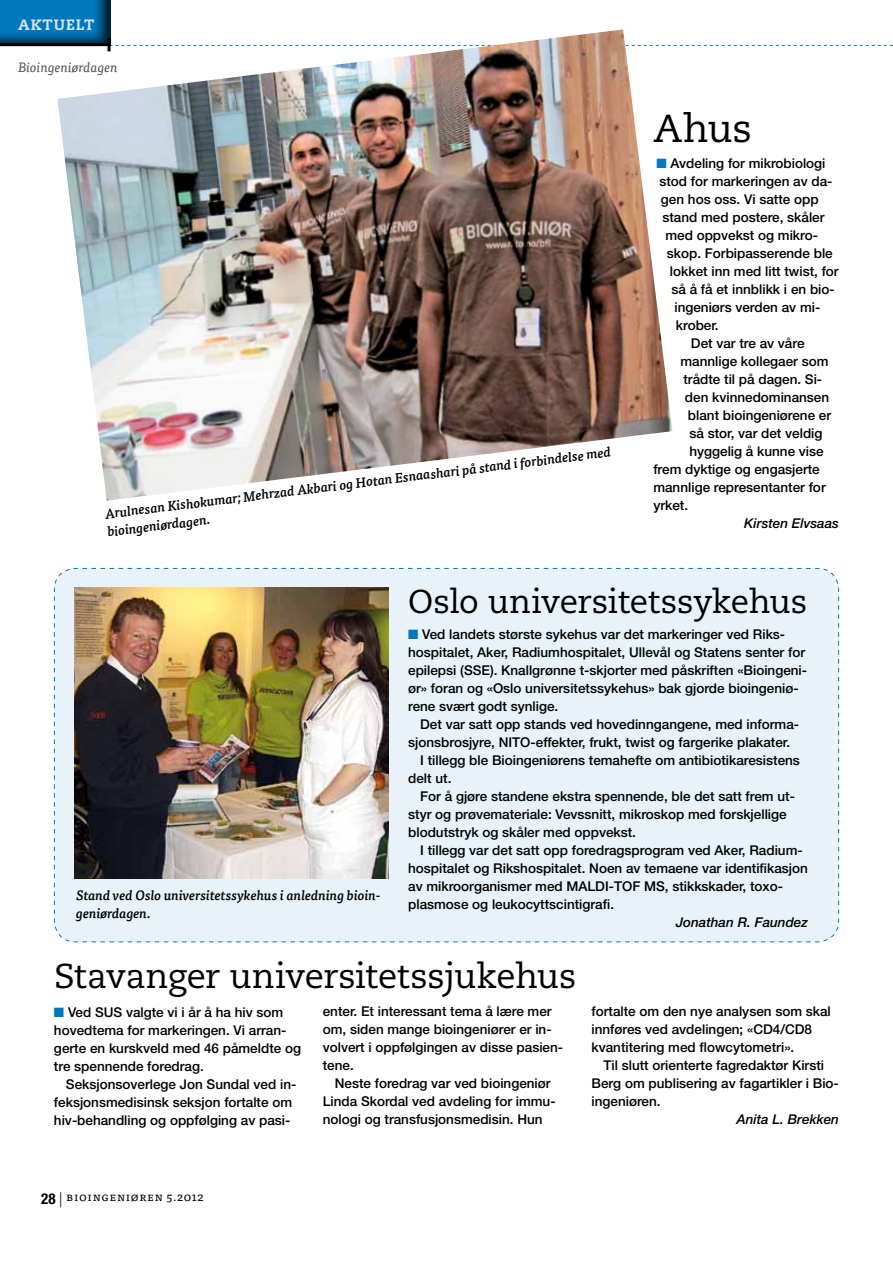
<style>
.page{position:relative;width:893px;height:1263px;background:#fff}
.page>*{position:absolute;margin:0;border:0;box-sizing:border-box;transform-origin:0 0}
.t1{font:39px "Caecilia LT Std";color:#000}
.t2{font:34.5px "Caecilia LT Std";letter-spacing:-.01em;color:#000}
.t3{font:33px "Caecilia LT Std";letter-spacing:-.01em;color:#000}
.t4{font:800 15px "Caecilia LT Std";color:#d3e5ef}
.t5{font:500 13.5px/18px "Helvetica Neue LT Pro";color:#000}
.t6{font:italic 500 13.5px/18px "Tisa Pro";color:#000}
.t7{font:italic 500 13.5px "Helvetica Neue LT Pro";color:#000}
.t8{font:italic 13.5px "Tisa Pro";color:#504f54}
.t9{font:12px "Tisa Pro";color:#000}
.s1{color:#0078be}
.s2{font-family:"Helvetica Neue LT Pro";font-weight:700;font-stretch:condensed;font-size:15px}
.s3{font-family:"Helvetica Neue LT Pro";font-weight:300;font-size:15px}
</style>
<div class="page">
<div style="left:54px;top:568px;width:785px;height:375px;background:#e9f2f8"></div>
<div style="left:0;top:0;width:113px;height:46px;background:#000;opacity:.75"></div>
<hr style="left:0;top:43px;width:109px;height:3px;background:#000">
<svg style="left:673px;top:44px;width:220px;height:2px"></svg>
<img style="left:75px;top:587px;width:313px;height:291px">
<img style="left:57px;top:29px;width:615px;height:472px">
<p class="t4" style="left:18px;top:15px;width:78px">Aktuelt</p>
<p class="t8" style="left:18px;top:57px;width:101px">Bioingeniørdagen</p>
<p class="t6" style="left:104px;top:504px;width:511px;rotate:-7deg">Arulnesan Kishokumar; Mehrzad Akbari og Hotan Esnaashari på stand i forbindelse med bioingeniørdagen.</p>
<h1 class="t1" style="left:653px;top:105px;width:100px">Ahus</h1>
<p class="t5" style="left:656px;top:154px;width:171px"><span class="s1">■</span> Avdeling for mikrobiologi</p>
<p class="t5" style="left:659px;top:172px;width:175px">stod for markeringen av da-</p>
<p class="t5" style="left:661px;top:190px;width:159px">gen hos oss. Vi satte opp</p>
<p class="t5" style="left:662px;top:208px;width:164px">stand med postere, skåler</p>
<p class="t5" style="left:665px;top:226px;width:154px">med oppvekst og mikro-</p>
<p class="t5" style="left:667px;top:244px;width:167px">skop. Forbipasserende ble</p>
<p class="t5" style="left:670px;top:262px;width:170px">lokket inn med litt twist, for</p>
<p class="t5" style="left:671px;top:280px;width:165px">så å få et innblikk i en bio-</p>
<p class="t5" style="left:674px;top:298px;width:147px">ingeniørs verden av mi-</p>
<p class="t5" style="left:676px;top:316px;width:44px">krober.</p>
<p class="t5" style="left:691px;top:334px;width:115px">Det var tre av våre</p>
<p class="t5" style="left:680px;top:352px;width:150px">mannlige kollegaer som</p>
<p class="t5" style="left:683px;top:370px;width:140px">trådte til på dagen. Si-</p>
<p class="t5" style="left:685px;top:388px;width:146px">den kvinnedominansen</p>
<p class="t5" style="left:688px;top:406px;width:145px">blant bioingeniørene er</p>
<p class="t5" style="left:689px;top:424px;width:135px">så stor, var det veldig</p>
<p class="t5" style="left:689px;top:442px;width:136px">hyggelig å kunne vise</p>
<p class="t5" style="left:653px;top:460px;width:168px">frem dyktige og engasjerte</p>
<p class="t5" style="left:653px;top:478px;width:174px">mannlige representanter for</p>
<p class="t5" style="left:653px;top:496px;width:36px">yrket.</p>
<p class="t7" style="left:744px;top:515px;width:96px">Kirsten Elvsaas</p>
<h3 class="t3" style="left:408px;top:582px;width:401px">Oslo universitetssykehus</h3>
<p class="t5" style="left:408px;top:625px;width:400px"><span class="s1">■</span> Ved landets største sykehus var det markeringer ved Riks&shy;hospitalet, Aker, Radiumhospitalet, Ullevål og Statens senter for epilepsi (SSE). Knallgrønne t-skjorter med påskriften «Bioingeni&shy;ør» foran og «Oslo universitetssykehus» bak gjorde bioingeniø&shy;rene svært godt synlige.</p>
<p class="t5" style="left:420px;top:715px;width:380px">Det var satt opp stands ved hovedinngangene, med informa-</p>
<p class="t5" style="left:408px;top:733px;width:383px">sjonsbrosjyre, NITO-effekter, frukt, twist og fargerike plakater.</p>
<p class="t5" style="left:420px;top:751px;width:381px">I tillegg ble Bioingeniørens temahefte om antibiotikaresistens</p>
<p class="t5" style="left:408px;top:769px;width:45px">delt ut.</p>
<p class="t5" style="left:420px;top:787px;width:376px">For å gjøre standene ekstra spennende, ble det satt frem ut-</p>
<p class="t5" style="left:408px;top:805px;width:380px">styr og prøvemateriale: Vevssnitt, mikroskop med forskjellige</p>
<p class="t5" style="left:408px;top:823px;width:229px">blodutstryk og skåler med oppvekst.</p>
<p class="t5" style="left:420px;top:841px;width:384px">I tillegg var det satt opp foredragsprogram ved Aker, Radium-</p>
<p class="t5" style="left:408px;top:859px;width:401px">hospitalet og Rikshospitalet. Noen av temaene var identifikasjon</p>
<p class="t5" style="left:408px;top:877px;width:376px">av mikroorganismer med MALDI-TOF MS, stikkskader, toxo-</p>
<p class="t5" style="left:408px;top:895px;width:207px">plasmose og leukocyttscintigrafi.</p>
<p class="t7" style="left:676px;top:914px;width:134px">Jonathan R. Faundez</p>
<p class="t6" style="left:76px;top:885px;width:306px">Stand ved Oslo universitetssykehus i anledning bioin&shy;geniørdagen.</p>
<h2 class="t2" style="left:54px;top:956px;width:524px">Stavanger universitetssjukehus</h2>
<p class="t5" style="left:54px;top:1003px;width:249px"><span class="s1">■</span> Ved SUS valgte vi i år å ha hiv som hovedtema for markeringen. Vi arran&shy;gerte en kurskveld med 46 påmeldte og tre spennende foredrag.</p>
<p class="t5" style="left:54px;top:1075px;width:244px;text-indent:12px">Seksjonsoverlege Jon Sundal ved in&shy;feksjonsmedisinsk seksjon fortalte om hiv-behandling og oppfølging av pasi-</p>
<p class="t5" style="left:323px;top:1002px;width:242px">enter. Et interessant tema å lære mer om, siden mange bioingeniører er in&shy;volvert i oppfølgingen av disse pasien&shy;tene.</p>
<p class="t5" style="left:323px;top:1074px;width:234px;text-indent:12px">Neste foredrag var ved bioingeniør<br>Linda Skordal ved avdeling for immu&shy;nologi og transfusjonsmedisin. Hun</p>
<p class="t9" style="left:41px;top:1188px;width:164px"><span class="s2">28</span> <span class="s3">|</span> Bioingeniøren 5.2012</p>
<p class="t5" style="left:591px;top:1002px;width:241px">fortalte om den nye analysen som skal innføres ved avdelingen; «CD4/CD8 kvantitering med flowcytometri».</p>
<p class="t5" style="left:591px;top:1056px;width:249px;text-indent:12px">Til slutt orienterte fagredaktør Kirsti<br>Berg om publisering av fagartikler i Bio&shy;ingeniøren.</p>
<p class="t7" style="left:736px;top:1111px;width:104px">Anita L. Brekken</p>
</div>
